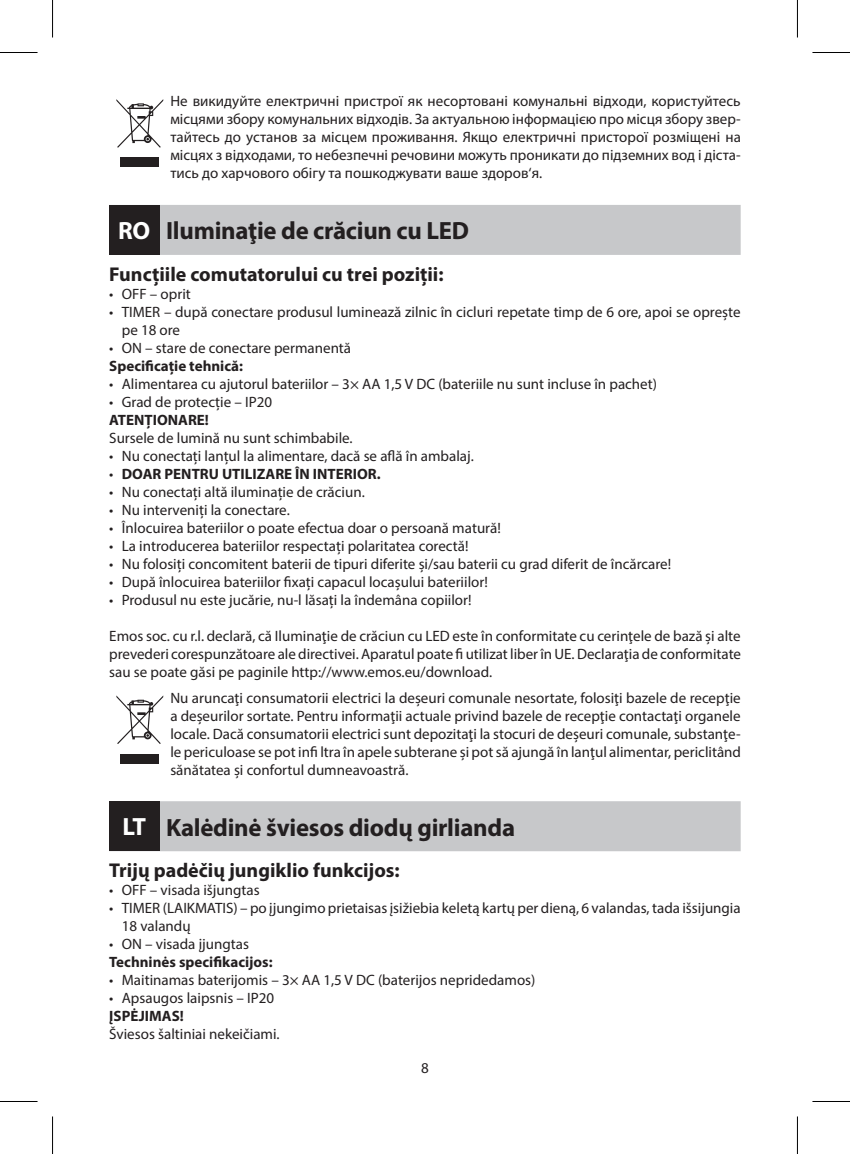
<style>
.page{position:relative;width:850px;height:1154px;background:#fff}
.page>*{position:absolute;margin:0;border:0;box-sizing:border-box;transform-origin:0 0}
.t1{font:700 25px "Myriad Pro";letter-spacing:-.01em;color:#231f20}
.t2{font:700 20px "Myriad Pro";color:#231f20}
.t3{font:15px/18px "Myriad Pro";color:#231f20;text-align:justify}
.t4{font:700 15px "Myriad Pro";color:#231f20}
.s1{color:#fff}
.s2{font-weight:400}
</style>
<div class="page">
<div style="left:109px;top:205px;width:631px;height:50px;background:#c7c8ca"></div>
<div style="left:109px;top:801px;width:631px;height:50px;background:#c7c8ca"></div>
<svg style="left:116px;top:99px;width:47px;height:49px"></svg>
<div style="left:120px;top:157px;width:39px;height:10px;background:#231f20"></div>
<div style="left:109px;top:205px;width:50px;height:49px;background:#231f20"></div>
<svg style="left:116px;top:695px;width:47px;height:49px"></svg>
<div style="left:120px;top:754px;width:39px;height:9px;background:#231f20"></div>
<div style="left:109px;top:801px;width:50px;height:50px;background:#231f20"></div>
<hr style="left:0;top:52px;width:38px;height:1px;background:#000">
<hr style="left:812px;top:52px;width:37px;height:1px;background:#000">
<hr style="left:0;top:1101px;width:38px;height:1px;background:#000">
<hr style="left:812px;top:1101px;width:37px;height:1px;background:#000">
<hr style="left:52px;top:0;width:1px;height:38px;background:#000">
<hr style="left:52px;top:1116px;width:1px;height:38px;background:#000">
<hr style="left:796px;top:0;width:1px;height:38px;background:#000">
<hr style="left:796px;top:1116px;width:1px;height:38px;background:#000">
<p class="t3" style="left:170px;top:92px;width:571px">Не викидуйте електричні пристрої як несортовані комунальні відходи, користуйтесь місцями збору комунальних відходів. За актуальною інформацією про місця збору звер&shy;тайтесь до установ за місцем проживання. Якщо електричні присторої розміщені на місцях з відходами, то небезпечні речовини можуть проникати до підземних вод і діста&shy;тись до харчового обігу та пошкоджувати ваше здоров‘я.</p>
<h1 class="t1" style="left:118px;top:215px;width:352px"><span class="s1">RO</span> Iluminaţie de crăciun cu LED</h1>
<h2 class="t2" style="left:109px;top:261px;width:336px">Funcțiile comutatorului cu trei poziții:</h2>
<p class="t3" style="left:109px;top:285px;width:83px">• OFF – oprit</p>
<p class="t3" style="left:122px;top:303px;width:620px;text-indent:-12px">• TIMER – după conectare produsul luminează zilnic în cicluri repetate timp de 6 ore, apoi se oprește pe 18 ore</p>
<p class="t3" style="left:109px;top:339px;width:243px">• ON – stare de conectare permanentă</p>
<p class="t4" style="left:109px;top:356px;width:135px">Specificație tehnică:</p>
<p class="t3" style="left:109px;top:375px;width:549px">• Alimentarea cu ajutorul bateriilor – 3× AA 1,5 V DC (bateriile nu sunt incluse în pachet)</p>
<p class="t3" style="left:109px;top:393px;width:164px">• Grad de protecție – IP20</p>
<p class="t4" style="left:109px;top:410px;width:101px">ATENȚIONARE!</p>
<p class="t3" style="left:109px;top:429px;width:245px">Sursele de lumină nu sunt schimbabile.</p>
<p class="t3" style="left:109px;top:447px;width:366px">• Nu conectați lanțul la alimentare, dacă se află în ambalaj.</p>
<p class="t4" style="left:109px;top:464px;width:273px"><span class="s2">•</span> DOAR PENTRU UTILIZARE ÎN INTERIOR.</p>
<p class="t3" style="left:109px;top:483px;width:257px">• Nu conectați altă iluminație de crăciun.</p>
<p class="t3" style="left:109px;top:501px;width:182px">• Nu interveniți la conectare.</p>
<p class="t3" style="left:109px;top:519px;width:393px">• Înlocuirea bateriilor o poate efectua doar o persoană matură!</p>
<p class="t3" style="left:109px;top:537px;width:360px">• La introducerea bateriilor respectați polaritatea corectă!</p>
<p class="t3" style="left:109px;top:555px;width:563px">• Nu folosiți concomitent baterii de tipuri diferite și/sau baterii cu grad diferit de încărcare!</p>
<p class="t3" style="left:109px;top:573px;width:380px">• După înlocuirea bateriilor fixați capacul locașului bateriilor!</p>
<p class="t3" style="left:109px;top:591px;width:363px">• Produsul nu este jucărie, nu-l lăsați la îndemâna copiilor!</p>
<p class="t3" style="left:109px;top:627px;width:633px">Emos soc. cu r.l. declară, că Iluminaţie de crăciun cu LED este în conformitate cu cerinţele de bază şi alte prevederi corespunzătoare ale directivei. Aparatul poate fi utilizat liber în UE. Declaraţia de conformitate sau se poate găsi pe paginile http://www.emos.eu/download.</p>
<p class="t3" style="left:170px;top:688px;width:572px">Nu aruncaţi consumatorii electrici la deşeuri comunale nesortate, folosiţi bazele de recepţie a deşeurilor sortate. Pentru informaţii actuale privind bazele de recepţie contactaţi organele locale. Dacă consumatorii electrici sunt depozitaţi la stocuri de deşeuri comunale, substanţe&shy;le periculoase se pot infi ltra în apele subterane şi pot să ajungă în lanţul alimentar, periclitând sănătatea şi confortul dumneavoastră.</p>
<h1 class="t1" style="left:122px;top:811px;width:394px"><span class="s1">LT</span> Kalėdinė šviesos diodų girlianda</h1>
<h2 class="t2" style="left:109px;top:857px;width:292px">Trijų padėčių jungiklio funkcijos:</h2>
<p class="t3" style="left:109px;top:881px;width:152px">• OFF – visada išjungtas</p>
<p class="t3" style="left:122px;top:899px;width:620px;text-indent:-12px">• TIMER (LAIKMATIS) – po įjungimo prietaisas įsižiebia keletą kartų per dieną, 6 valandas, tada išsijungia<br>18 valandų</p>
<p class="t3" style="left:109px;top:935px;width:141px">• ON – visada įjungtas</p>
<p class="t4" style="left:109px;top:952px;width:165px">Techninės specifikacijos:</p>
<p class="t3" style="left:109px;top:971px;width:427px">• Maitinamas baterijomis – 3× AA 1,5 V DC (baterijos nepridedamos)</p>
<p class="t3" style="left:109px;top:989px;width:166px">• Apsaugos laipsnis – IP20</p>
<p class="t4" style="left:109px;top:1006px;width:76px">ĮSPĖJIMAS!</p>
<p class="t3" style="left:109px;top:1025px;width:172px">Šviesos šaltiniai nekeičiami.</p>
<p class="t3" style="left:421px;top:1059px;width:9px">8</p>
</div>
